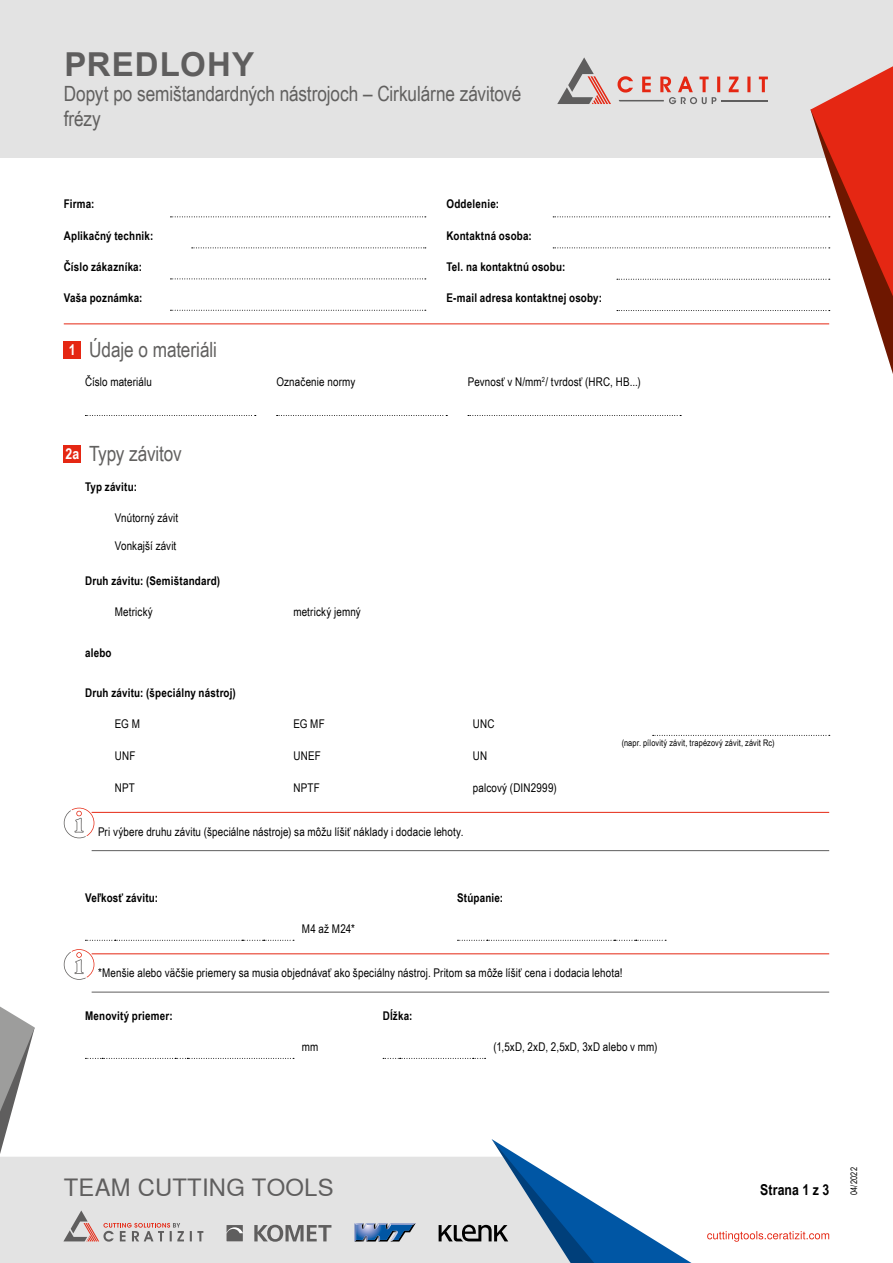
<style>
.page{position:relative;width:893px;height:1263px;background:#fff}
.page>*{position:absolute;margin:0;border:0;box-sizing:border-box;transform-origin:0 0}
.t1{font:700 33px "Arial";letter-spacing:.03em;color:#5f5e5e}
.t2{font:23.85px "Nimbus Sans WNT Global";letter-spacing:.01em;color:#5f5e5e}
.t3{font:21px/25.2px "Arial Narrow";letter-spacing:-.005em;color:#61605f}
.t4{font:700 15px "Arial Narrow";letter-spacing:.01em;color:#000}
.t5{font:12px "Arial Narrow";letter-spacing:.01em;color:#000}
.t6{font:700 12px "Arial Narrow";letter-spacing:.015em;color:#000}
.t7{font:9px "Arial Narrow";letter-spacing:.02em;color:#000}
.s1{font-weight:700;font-size:15px;color:#fff}
</style>
<div class="page">
<div style="left:0;top:0;width:893px;height:157px;background:#e3e3e3"></div>
<div style="left:0;top:1157px;width:439px;height:106px;background:#e3e3e3"></div>
<svg style="left:63px;top:1210px;width:140px;height:31px;background:#d2c8c8"></svg>
<svg style="left:254px;top:1225px;width:77px;height:17px"></svg>
<svg style="left:226px;top:1225px;width:17px;height:16px"></svg>
<svg style="left:354px;top:1223px;width:62px;height:18px"></svg>
<svg style="left:0;top:1006px;width:35px;height:148px"></svg>
<svg style="left:707px;top:1231px;width:122px;height:11px"></svg>
<svg style="left:439px;top:1139px;width:252px;height:124px"></svg>
<hr style="left:64px;top:324px;width:765px;height:1px;background:#e52713">
<div style="left:64px;top:445px;width:17px;height:17px;background:#e52713"></div>
<svg style="left:553px;top:57px;width:340px;height:317px"></svg>
<svg style="left:170px;top:310px;width:256px;height:1px"></svg>
<svg style="left:170px;top:279px;width:256px;height:1px"></svg>
<svg style="left:192px;top:247px;width:234px;height:1px"></svg>
<svg style="left:170px;top:216px;width:256px;height:1px"></svg>
<svg style="left:653px;top:735px;width:177px;height:1px"></svg>
<svg style="left:85px;top:940px;width:209px;height:1px"></svg>
<svg style="left:457px;top:940px;width:209px;height:1px"></svg>
<svg style="left:85px;top:1058px;width:209px;height:1px"></svg>
<svg style="left:383px;top:1058px;width:103px;height:1px"></svg>
<div style="left:64px;top:341px;width:17px;height:17px;background:#e52713"></div>
<svg style="left:85px;top:415px;width:171px;height:1px"></svg>
<svg style="left:277px;top:415px;width:170px;height:1px"></svg>
<svg style="left:468px;top:415px;width:213px;height:1px"></svg>
<hr style="left:92px;top:812px;width:737px;height:1px;background:#e52713">
<hr style="left:92px;top:850px;width:737px;height:1px;background:#5f5e5e">
<svg style="left:64px;top:808px;width:30px;height:30px"></svg>
<hr style="left:92px;top:953px;width:737px;height:1px;background:#e52713">
<hr style="left:92px;top:992px;width:737px;height:1px;background:#5f5e5e">
<svg style="left:64px;top:949px;width:30px;height:31px"></svg>
<h1 class="t1" style="left:64px;top:41px;width:191px">PREDLOHY</h1>
<h3 class="t3" style="left:64px;top:80px;width:459px">Dopyt po semištandardných nástrojoch – Cirkulárne závitové frézy</h3>
<p class="t6" style="left:64px;top:195px;width:32px">Firma:</p>
<p class="t6" style="left:446px;top:195px;width:54px">Oddelenie:</p>
<p class="t6" style="left:64px;top:226px;width:91px">Aplikačný technik:</p>
<p class="t6" style="left:446px;top:226px;width:87px">Kontaktná osoba:</p>
<p class="t6" style="left:64px;top:257px;width:80px">Číslo zákazníka:</p>
<p class="t6" style="left:446px;top:257px;width:120px">Tel. na kontaktnú osobu:</p>
<p class="t6" style="left:64px;top:289px;width:80px">Vaša poznámka:</p>
<p class="t6" style="left:446px;top:289px;width:157px">E-mail adresa kontaktnej osoby:</p>
<h3 class="t3" style="left:69px;top:336px;width:150px"><span class="s1">1</span> Údaje o materiáli</h3>
<p class="t5" style="left:85px;top:373px;width:68px">Číslo materiálu</p>
<p class="t5" style="left:276px;top:373px;width:80px">Označenie normy</p>
<p class="t5" style="left:468px;top:373px;width:174px">Pevnosť v N/mm<sup>2</sup>/ tvrdosť (HRC, HB...)</p>
<h3 class="t3" style="left:65px;top:441px;width:118px"><span class="s1">2a</span> Typy závitov</h3>
<p class="t6" style="left:85px;top:478px;width:53px">Typ závitu:</p>
<p class="t5" style="left:115px;top:509px;width:65px">Vnútorný závit</p>
<p class="t5" style="left:115px;top:537px;width:63px">Vonkajší závit</p>
<p class="t6" style="left:85px;top:571px;width:137px">Druh závitu: (Semištandard)</p>
<p class="t5" style="left:115px;top:603px;width:40px">Metrický</p>
<p class="t5" style="left:293px;top:603px;width:69px">metrický jemný</p>
<p class="t6" style="left:85px;top:644px;width:28px">alebo</p>
<p class="t6" style="left:85px;top:684px;width:152px">Druh závitu: (špeciálny nástroj)</p>
<p class="t5" style="left:115px;top:715px;width:27px">EG M</p>
<p class="t5" style="left:293px;top:715px;width:33px">EG MF</p>
<p class="t5" style="left:473px;top:715px;width:23px">UNC</p>
<p class="t5" style="left:115px;top:747px;width:22px">UNF</p>
<p class="t5" style="left:293px;top:747px;width:29px">UNEF</p>
<p class="t5" style="left:473px;top:747px;width:16px">UN</p>
<p class="t5" style="left:115px;top:779px;width:22px">NPT</p>
<p class="t5" style="left:293px;top:779px;width:28px">NPTF</p>
<p class="t5" style="left:473px;top:779px;width:85px">palcový (DIN2999)</p>
<p class="t5" style="left:98px;top:823px;width:367px">Pri výbere druhu závitu (špeciálne nástroje) sa môžu líšiť náklady i dodacie lehoty.</p>
<p class="t6" style="left:85px;top:889px;width:75px">Veľkosť závitu:</p>
<p class="t5" style="left:302px;top:920px;width:55px">M4 až M24*</p>
<p class="t6" style="left:457px;top:889px;width:48px">Stúpanie:</p>
<p class="t7" style="left:622px;top:736px;width:154px">(napr. pílovitý závit, trapézový závit, závit Rc)</p>
<p class="t5" style="left:98px;top:964px;width:526px">*Menšie alebo väčšie priemery sa musia objednávať ako špeciálny nástroj. Pritom sa môže líšiť cena i dodacia lehota!</p>
<p class="t6" style="left:85px;top:1007px;width:89px">Menovitý priemer:</p>
<p class="t5" style="left:302px;top:1038px;width:18px">mm</p>
<p class="t6" style="left:383px;top:1007px;width:31px">Dĺžka:</p>
<p class="t5" style="left:493px;top:1038px;width:165px">(1,5xD, 2xD, 2,5xD, 3xD alebo v mm)</p>
<h2 class="t2" style="left:64px;top:1173px;width:271px">TEAM CUTTING TOOLS</h2>
<p class="t4" style="left:760px;top:1179px;width:71px">Strana 1 z 3</p>
<p class="t7" style="left:847px;top:1195px;width:30px;rotate:-90deg">04/2022</p>
</div>
